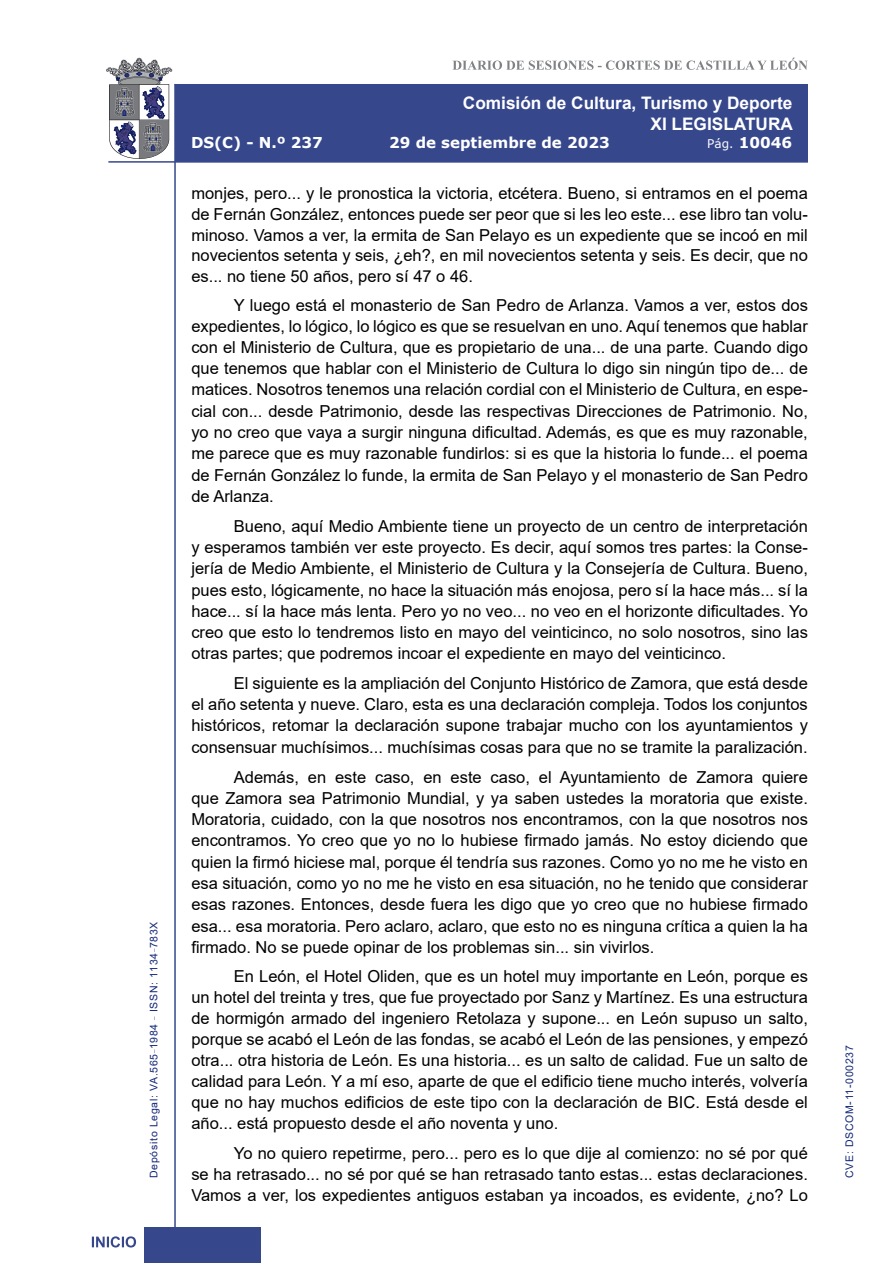
<style>
.page{position:relative;width:893px;height:1263px;background:#fff}
.page>*{position:absolute;margin:0;border:0;box-sizing:border-box;transform-origin:0 0}
.t1{font:700 17.25px/20.7px "Arial";color:#fff;text-align:right}
.t2{font:16.5px/21.1px "Arial";color:#000;text-align:justify}
.t3{font:700 15px "Verdana";color:#fff}
.t4{font:10.5px "Arial";letter-spacing:.065em;color:#122678}
.s1{font-weight:400;font-size:12px}
</style>
<div class="page">
<svg style="left:452px;top:58px;width:356px;height:12px"></svg>
<hr style="left:174px;top:84px;width:2px;height:1179px;background:#36478c">
<div style="left:144px;top:1227px;width:117px;height:36px;background:#36478c"></div>
<div style="left:175px;top:84px;width:633px;height:78px;background:#36478c"></div>
<hr style="left:108px;top:161px;width:700px;height:2px;background:#36478c">
<svg style="left:92px;top:1236px;width:44px;height:11px"></svg>
<svg style="left:106px;top:58px;width:66px;height:101px"></svg>
<p class="t4" style="left:146px;top:1178px;width:258px;rotate:-90deg">Depósito Legal: VA.565<sup>_</sup>1984 <sup>_</sup> ISSN: 1134<sup>_</sup>783X</p>
<p class="t1" style="left:463px;top:93px;width:332px">Comisión de Cultura, Turismo y Deporte<br>XI LEGISLATURA</p>
<p class="t3" style="left:191px;top:132px;width:133px">DS(C) - N.º 237</p>
<p class="t3" style="left:389px;top:132px;width:222px">29 de septiembre de 2023</p>
<p class="t3" style="left:707px;top:132px;width:86px"><span class="s1">Pág.</span> 10046</p>
<p class="t2" style="left:191px;top:183px;width:618px;line-height:20.7px">monjes, pero... y le pronostica la victoria, etcétera. Bueno, si entramos en el poema de Fernán González, entonces puede ser peor que si les leo este... ese libro tan volu&shy;minoso. Vamos a ver, la ermita de San Pelayo es un expediente que se incoó en mil novecientos setenta y seis, ¿eh?, en mil novecientos setenta y seis. Es decir, que no es... no tiene 50 años, pero sí 47 o 46.</p>
<p class="t2" style="left:191px;top:295px;width:618px;text-indent:43px">Y luego está el monasterio de San Pedro de Arlanza. Vamos a ver, estos dos expedientes, lo lógico, lo lógico es que se resuelvan en uno. Aquí tenemos que hablar con el Ministerio de Cultura, que es propietario de una... de una parte. Cuando digo que tenemos que hablar con el Ministerio de Cultura lo digo sin ningún tipo de... de matices. Nosotros tenemos una relación cordial con el Ministerio de Cultura, en espe&shy;cial con... desde Patrimonio, desde las respectivas Direcciones de Patrimonio. No, yo no creo que vaya a surgir ninguna dificultad. Además, es que es muy razonable, me parece que es muy razonable fundirlos: si es que la historia lo funde... el poema de Fernán González lo funde, la ermita de San Pelayo y el monasterio de San Pedro de Arlanza.</p>
<p class="t2" style="left:191px;top:515px;width:618px;text-indent:43px">Bueno, aquí Medio Ambiente tiene un proyecto de un centro de interpretación y esperamos también ver este proyecto. Es decir, aquí somos tres partes: la Conse&shy;jería de Medio Ambiente, el Ministerio de Cultura y la Consejería de Cultura. Bueno, pues esto, lógicamente, no hace la situación más enojosa, pero sí la hace más... sí la hace... sí la hace más lenta. Pero yo no veo... no veo en el horizonte dificultades. Yo creo que esto lo tendremos listo en mayo del veinticinco, no solo nosotros, sino las otras partes; que podremos incoar el expediente en mayo del veinticinco.</p>
<p class="t2" style="left:191px;top:672px;width:618px;text-indent:43px">El siguiente es la ampliación del Conjunto Histórico de Zamora, que está desde el año setenta y nueve. Claro, esta es una declaración compleja. Todos los conjuntos históricos, retomar la declaración supone trabajar mucho con los ayuntamientos y consensuar muchísimos... muchísimas cosas para que no se tramite la paralización.</p>
<p class="t2" style="left:191px;top:766px;width:618px;text-indent:43px">Además, en este caso, en este caso, el Ayuntamiento de Zamora quiere que Zamora sea Patrimonio Mundial, y ya saben ustedes la moratoria que existe.<br>Moratoria, cuidado, con la que nosotros nos encontramos, con la que nosotros nos encontramos. Yo creo que yo no lo hubiese firmado jamás. No estoy diciendo que quien la firmó hiciese mal, porque él tendría sus razones. Como yo no me he visto en esa situación, como yo no me he visto en esa situación, no he tenido que considerar esas razones. Entonces, desde fuera les digo que yo creo que no hubiese firmado esa... esa moratoria. Pero aclaro, aclaro, que esto no es ninguna crítica a quien la ha firmado. No se puede opinar de los problemas sin... sin vivirlos.</p>
<p class="t2" style="left:191px;top:966px;width:618px;text-indent:43px">En León, el Hotel Oliden, que es un hotel muy importante en León, porque es un hotel del treinta y tres, que fue proyectado por Sanz y Martínez. Es una estructura de hormigón armado del ingeniero Retolaza y supone... en León supuso un salto, porque se acabó el León de las fondas, se acabó el León de las pensiones, y empezó otra... otra historia de León. Es una historia... es un salto de calidad. Fue un salto de calidad para León. Y a mí eso, aparte de que el edificio tiene mucho interés, volvería que no hay muchos edificios de este tipo con la declaración de BIC. Está desde el año... está propuesto desde el año noventa y uno.</p>
<p class="t2" style="left:191px;top:1142px;width:618px;text-indent:43px">Yo no quiero repetirme, pero... pero es lo que dije al comienzo: no sé por qué se ha retrasado... no sé por qué se han retrasado tanto estas... estas declaraciones.<br>Vamos a ver, los expedientes antiguos estaban ya incoados, es evidente, ¿no? Lo</p>
<p class="t4" style="left:842px;top:1178px;width:134px;rotate:-90deg">CVE: DSCOM-11-000237</p>
</div>
